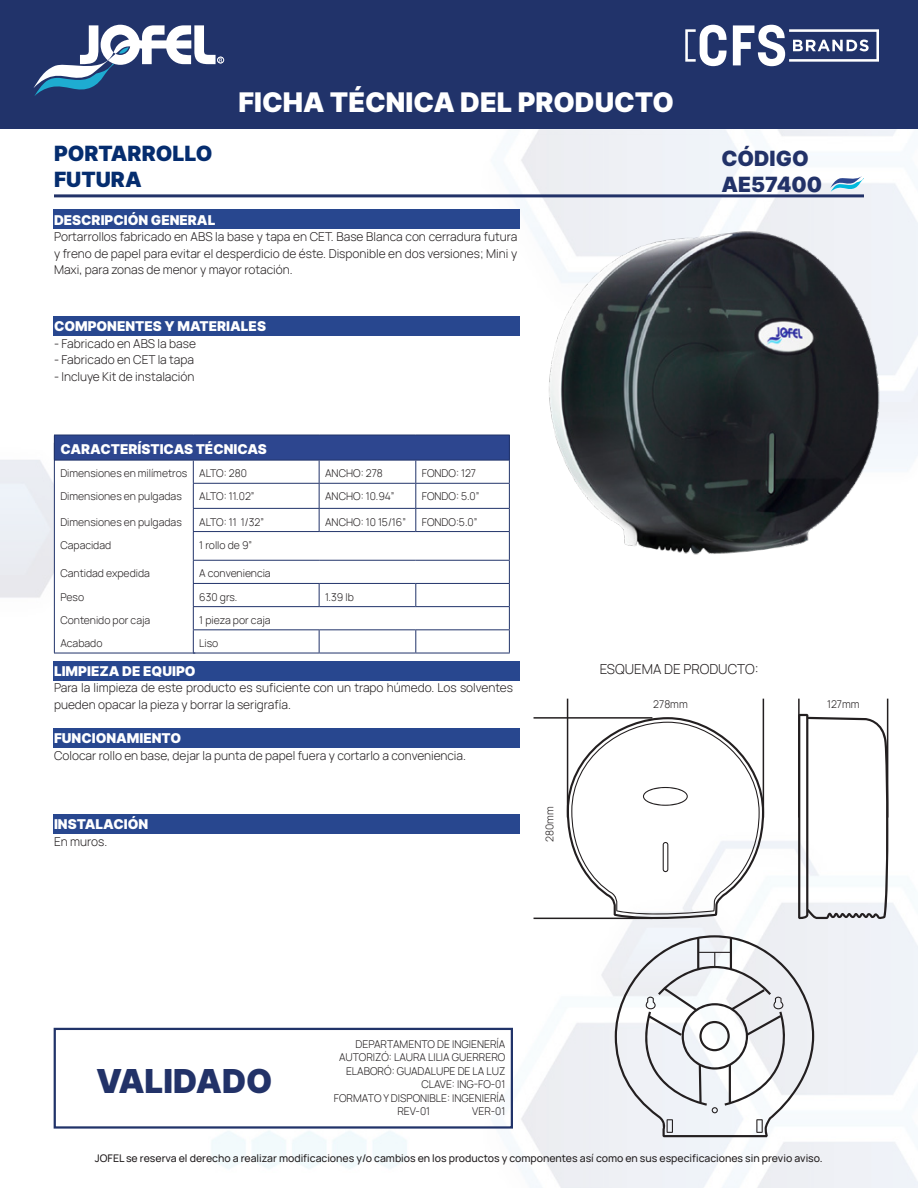
<style>
.page{position:relative;width:918px;height:1188px;background:#fff}
.page>*{position:absolute;margin:0;border:0;box-sizing:border-box;transform-origin:0 0}
.t1{font:33px "Inter";color:#223268}
.t2{font:27px "Inter";color:#fff}
.t3{font:21px "Inter";color:#052d6f}
.t4{font:21px "Inter";color:#223268}
.t5{font:13.5px "Inter";color:#fff}
.t6{font:300 13.5px "Manrope";color:#231f20}
.t7{font:300 12px/16.5px "Manrope";color:#231f20;text-align:justify}
.t8{font:300 10.5px "Manrope";color:#231f20}
.t9{font:10.5px "Manrope";color:#231f20}
</style>
<div class="page">
<img style="left:0;top:128px;width:918px;height:1060px">
<div style="left:0;top:0;width:918px;height:128px;background:#21336a"></div>
<svg style="left:33px;top:25px;width:189px;height:71px"></svg>
<svg style="left:733px;top:25px;width:146px;height:41px"></svg>
<svg style="left:685px;top:25px;width:42px;height:41px"></svg>
<div style="left:217px;top:57px;width:7px;height:6px;border:1px solid #fff;border-radius:50%"></div>
<div style="left:53px;top:814px;width:466px;height:19px;background:#28478f"></div>
<div style="left:53px;top:729px;width:466px;height:19px;background:#28478f"></div>
<div style="left:53px;top:661px;width:466px;height:19px;background:#28478f"></div>
<div style="left:53px;top:316px;width:466px;height:19px;background:#28478f"></div>
<div style="left:53px;top:210px;width:466px;height:19px;background:#28478f"></div>
<svg style="left:830px;top:176px;width:34px;height:16px"></svg>
<hr style="left:54px;top:194px;width:810px;height:3px;background:#223268">
<div style="left:54px;top:435px;width:455px;height:25px;background:#2d468f"></div>
<svg style="left:55px;top:461px;width:454px;height:192px"></svg>
<hr style="left:193px;top:483px;width:126px;height:1px;background:#21336a">
<hr style="left:319px;top:483px;width:97px;height:1px;background:#21336a">
<hr style="left:416px;top:483px;width:94px;height:1px;background:#21336a">
<hr style="left:193px;top:508px;width:126px;height:1px;background:#21336a">
<hr style="left:319px;top:508px;width:97px;height:1px;background:#21336a">
<svg style="left:319px;top:461px;width:1px;height:70px"></svg>
<hr style="left:416px;top:508px;width:94px;height:1px;background:#21336a">
<svg style="left:415px;top:461px;width:1px;height:70px"></svg>
<hr style="left:193px;top:531px;width:126px;height:1px;background:#21336a">
<hr style="left:319px;top:531px;width:97px;height:1px;background:#21336a">
<hr style="left:416px;top:531px;width:94px;height:1px;background:#21336a">
<hr style="left:193px;top:560px;width:126px;height:1px;background:#21336a">
<hr style="left:319px;top:560px;width:97px;height:1px;background:#21336a">
<hr style="left:416px;top:560px;width:94px;height:1px;background:#21336a">
<hr style="left:193px;top:583px;width:126px;height:1px;background:#21336a">
<hr style="left:319px;top:583px;width:97px;height:1px;background:#21336a">
<svg style="left:319px;top:584px;width:1px;height:22px"></svg>
<hr style="left:416px;top:583px;width:94px;height:1px;background:#21336a">
<svg style="left:415px;top:584px;width:1px;height:22px"></svg>
<hr style="left:193px;top:606px;width:126px;height:1px;background:#21336a">
<hr style="left:319px;top:606px;width:97px;height:1px;background:#21336a">
<hr style="left:416px;top:606px;width:94px;height:1px;background:#21336a">
<hr style="left:193px;top:629px;width:126px;height:1px;background:#21336a">
<svg style="left:193px;top:461px;width:1px;height:192px"></svg>
<hr style="left:319px;top:629px;width:97px;height:1px;background:#21336a">
<svg style="left:319px;top:630px;width:1px;height:23px"></svg>
<hr style="left:416px;top:629px;width:94px;height:1px;background:#21336a">
<svg style="left:415px;top:630px;width:1px;height:23px"></svg>
<hr style="left:193px;top:653px;width:126px;height:1px;background:#21336a">
<hr style="left:319px;top:653px;width:97px;height:1px;background:#21336a">
<hr style="left:416px;top:653px;width:94px;height:1px;background:#21336a">
<hr style="left:54px;top:435px;width:139px;height:1px;background:#21336a">
<hr style="left:193px;top:435px;width:126px;height:1px;background:#21336a">
<hr style="left:319px;top:435px;width:97px;height:1px;background:#21336a">
<hr style="left:416px;top:435px;width:94px;height:1px;background:#21336a">
<svg style="left:509px;top:436px;width:1px;height:217px"></svg>
<hr style="left:54px;top:460px;width:139px;height:1px;background:#21336a">
<hr style="left:193px;top:460px;width:126px;height:1px;background:#21336a">
<hr style="left:319px;top:460px;width:97px;height:1px;background:#21336a">
<hr style="left:416px;top:460px;width:94px;height:1px;background:#21336a">
<hr style="left:54px;top:653px;width:141px;height:1px;background:#21336a">
<hr style="left:54px;top:443px;width:1px;height:210px;background:#21336a">
<div style="left:54px;top:1028px;width:459px;height:101px;border:2px solid #213369"></div>
<img style="left:545px;top:227px;width:337px;height:331px">
<svg style="left:567px;top:717px;width:197px;height:203px"></svg>
<svg style="left:798px;top:714px;width:90px;height:206px"></svg>
<svg style="left:615px;top:935px;width:199px;height:202px"></svg>
<hr style="left:567px;top:699px;width:1px;height:119px;background:#231f20">
<hr style="left:763px;top:699px;width:1px;height:119px;background:#231f20">
<hr style="left:534px;top:717px;width:118px;height:2px;background:#231f20">
<hr style="left:534px;top:918px;width:118px;height:1px;background:#231f20">
<hr style="left:798px;top:699px;width:2px;height:119px;background:#231f20">
<hr style="left:887px;top:699px;width:1px;height:119px;background:#231f20">
<p class="t3" style="left:54px;top:139px;width:160px">PORTARROLLO</p>
<p class="t3" style="left:54px;top:164px;width:89px">FUTURA</p>
<h2 class="t2" style="left:238px;top:82px;width:437px">FICHA TÉCNICA DEL PRODUCTO</h2>
<p class="t5" style="left:54px;top:210px;width:163px">DESCRIPCIÓN GENERAL</p>
<p class="t7" style="left:54px;top:228px;width:465px">Portarrollos fabricado en ABS la base y tapa en CET. Base Blanca con cerradura futura y freno de papel para evitar el desperdicio de éste. Disponible en dos versiones; Mini y Maxi, para zonas de menor y mayor rotación.</p>
<p class="t5" style="left:54px;top:316px;width:214px">COMPONENTES Y MATERIALES</p>
<p class="t7" style="left:54px;top:335px;width:143px">- Fabricado en ABS la base</p>
<p class="t7" style="left:54px;top:351px;width:142px">- Fabricado en CET la tapa</p>
<p class="t7" style="left:54px;top:368px;width:142px">- Incluye Kit de instalación</p>
<p class="t4" style="left:721px;top:143px;width:89px">CÓDIGO</p>
<p class="t4" style="left:721px;top:169px;width:102px">AE57400</p>
<p class="t5" style="left:60px;top:439px;width:208px">CARACTERÍSTICAS TÉCNICAS</p>
<p class="t8" style="left:60px;top:466px;width:128px">Dimensiones en milímetros</p>
<p class="t8" style="left:199px;top:466px;width:49px">ALTO: 280</p>
<p class="t8" style="left:325px;top:466px;width:59px">ANCHO: 278</p>
<p class="t8" style="left:422px;top:466px;width:56px">FONDO: 127</p>
<p class="t8" style="left:60px;top:489px;width:123px">Dimensiones en pulgadas</p>
<p class="t8" style="left:199px;top:489px;width:57px">ALTO: 11.02”</p>
<p class="t8" style="left:325px;top:489px;width:71px">ANCHO: 10.94”</p>
<p class="t8" style="left:422px;top:489px;width:59px">FONDO: 5.0”</p>
<p class="t8" style="left:60px;top:514px;width:123px">Dimensiones en pulgadas</p>
<p class="t8" style="left:199px;top:514px;width:66px">ALTO: 11 1/32”</p>
<p class="t8" style="left:325px;top:514px;width:82px">ANCHO: 10 15/16”</p>
<p class="t8" style="left:422px;top:514px;width:57px">FONDO:5.0”</p>
<p class="t8" style="left:60px;top:537px;width:52px">Capacidad</p>
<p class="t8" style="left:199px;top:537px;width:54px">1 rollo de 9”</p>
<p class="t8" style="left:60px;top:566px;width:91px">Cantidad expedida</p>
<p class="t8" style="left:199px;top:566px;width:73px">A conveniencia</p>
<p class="t8" style="left:60px;top:589px;width:25px">Peso</p>
<p class="t8" style="left:199px;top:589px;width:40px">630 grs.</p>
<p class="t8" style="left:325px;top:589px;width:30px">1.39 lb</p>
<p class="t8" style="left:60px;top:612px;width:92px">Contenido por caja</p>
<p class="t8" style="left:199px;top:612px;width:73px">1 pieza por caja</p>
<p class="t8" style="left:60px;top:636px;width:44px">Acabado</p>
<p class="t8" style="left:199px;top:636px;width:21px">Liso</p>
<p class="t5" style="left:54px;top:661px;width:143px">LIMPIEZA DE EQUIPO</p>
<p class="t7" style="left:54px;top:679px;width:460px">Para la limpieza de este producto es suficiente con un trapo húmedo. Los solventes pueden opacar la pieza y borrar la serigrafía.</p>
<p class="t5" style="left:54px;top:729px;width:129px">FUNCIONAMIENTO</p>
<p class="t7" style="left:54px;top:747px;width:413px">Colocar rollo en base, dejar la punta de papel fuera y cortarlo a conveniencia.</p>
<p class="t5" style="left:54px;top:814px;width:96px">INSTALACIÓN</p>
<p class="t7" style="left:54px;top:832px;width:55px">En muros.</p>
<p class="t8" style="left:542px;top:842px;width:37px;rotate:-90deg">280mm</p>
<p class="t6" style="left:600px;top:660px;width:160px">ESQUEMA DE PRODUCTO:</p>
<p class="t8" style="left:653px;top:696px;width:36px">278mm</p>
<p class="t8" style="left:827px;top:696px;width:34px">127mm</p>
<p class="t1" style="left:96px;top:1057px;width:178px">VALIDADO</p>
<p class="t8" style="left:355px;top:1036px;width:151px">DEPARTAMENTO DE INGIENERÍA</p>
<p class="t8" style="left:339px;top:1050px;width:168px">AUTORIZÓ: LAURA LILIA GUERRERO</p>
<p class="t8" style="left:346px;top:1063px;width:161px">ELABORÓ: GUADALUPE DE LA LUZ</p>
<p class="t8" style="left:421px;top:1077px;width:86px">CLAVE: ING-FO-01</p>
<p class="t8" style="left:334px;top:1090px;width:173px">FORMATO Y DISPONIBLE: INGENIERÍA</p>
<p class="t8" style="left:397px;top:1104px;width:34px">REV-01</p>
<p class="t8" style="left:472px;top:1104px;width:35px">VER-01</p>
<p class="t9" style="left:95px;top:1151px;width:729px">JOFEL se reserva el derecho a realizar modificaciones y/o cambios en los productos y componentes así como en sus especificaciones sin previo aviso.</p>
</div>
